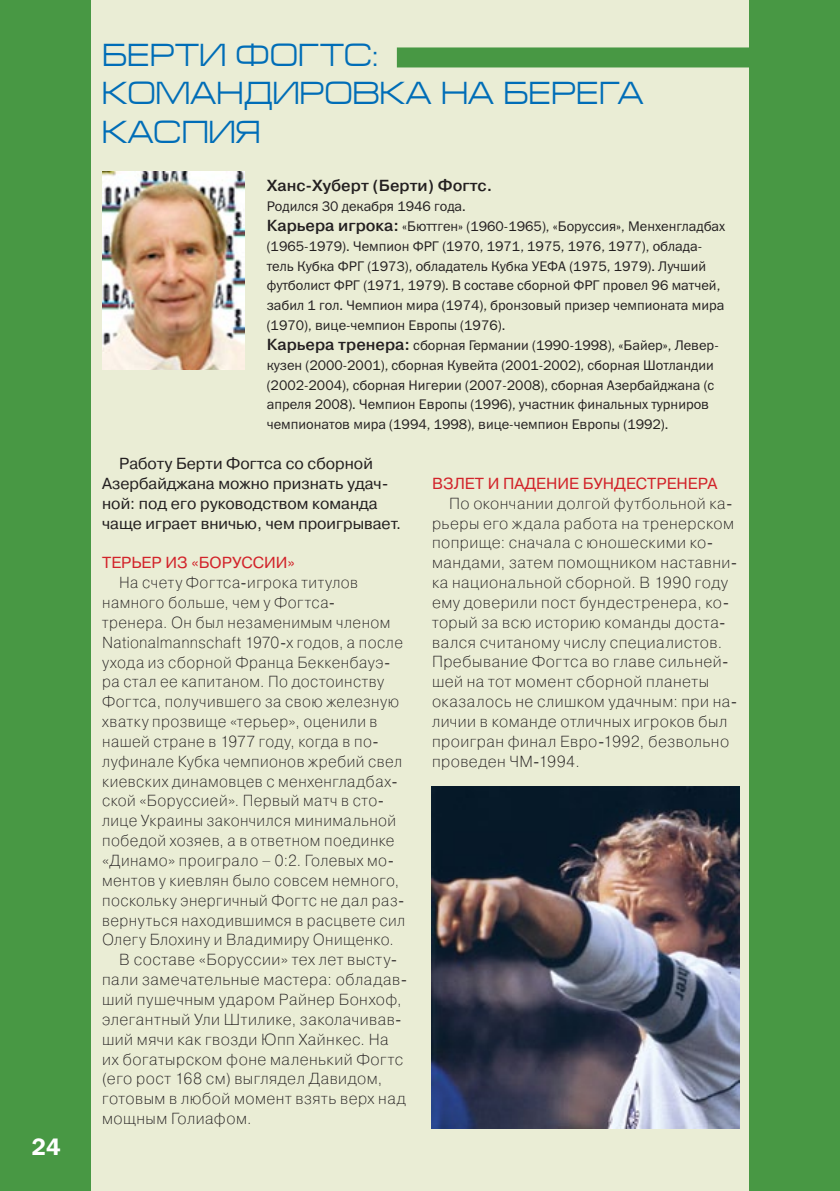
<style>
.page{position:relative;width:840px;height:1191px;background:#fff}
.page>*{position:absolute;margin:0;border:0;box-sizing:border-box;transform-origin:0 0}
.t1{font:32px/38.4px "Europe Extended C";letter-spacing:-.01em;color:#006db7}
.t2{font:24px "Franklin Gothic Demi C";color:#fff}
.t3{font:16px/19.8px "Pragmatica Light C";letter-spacing:.03em;color:#231f20}
.t4{font:16px/19.8px "Pragmatica C";color:#231f20}
.t5{font:16px "Pragmatica C";color:#d2232a}
.t6{font:700 16px "Pragmatica Light C";color:#231f20}
.t7{font:14px/19.8px "Franklin Gothic Book C";color:#231f20}
.s1{font-family:"Pragmatica Light C";font-weight:700;font-size:16px}
</style>
<div class="page">
<div style="left:0;top:0;width:749px;height:1191px;background:#489844"></div>
<div style="left:91px;top:0;width:658px;height:1191px;background:#eaedd5"></div>
<div style="left:749px;top:0;width:90px;height:1191px;background:#489844"></div>
<div style="left:396px;top:47px;width:361px;height:20px;background:#489844"></div>
<img style="left:102px;top:171px;width:142px;height:199px">
<img style="left:431px;top:786px;width:307px;height:342px">
<h2 class="t2" style="left:31px;top:1133px;width:31px">24</h2>
<h1 class="t1" style="left:102px;top:36px;width:542px">БЕРТИ ФОГТС:<br>КОМАНДИРОВКА НА БЕРЕГА<br>КАСПИЯ</h1>
<p class="t6" style="left:266px;top:177px;width:227px">Ханс-Хуберт (Берти) Фогтс.</p>
<p class="t7" style="left:266px;top:196px;width:460px">Родился 30 декабря 1946 года.<br><span class="s1">Карьера игрока:</span> «Бюттген» (1960-1965), «Боруссия», Менхенгладбах (1965-1979). Чемпион ФРГ (1970, 1971, 1975, 1976, 1977), облада&shy;тель Кубка ФРГ (1973), обладатель Кубка УЕФА (1975, 1979). Лучший футболист ФРГ (1971, 1979). В составе сборной ФРГ провел 96 матчей, забил 1 гол. Чемпион мира (1974), бронзовый призер чемпионата мира (1970), вице-чемпион Европы (1976).<br><span class="s1">Карьера тренера:</span> сборная Германии (1990-1998), «Байер», Левер&shy;кузен (2000-2001), сборная Кувейта (2001-2002), сборная Шотландии (2002-2004), сборная Нигерии (2007-2008), сборная Азербайджана (с апреля 2008). Чемпион Европы (1996), участник финальных турниров чемпионатов мира (1994, 1998), вице-чемпион Европы (1992).</p>
<p class="t4" style="left:102px;top:454px;width:300px;text-indent:17px">Работу Берти Фогтса со сборной Азербайджана можно признать удач&shy;ной: под его руководством команда чаще играет вничью, чем проигрывает.</p>
<p class="t5" style="left:102px;top:554px;width:194px">ТЕРЬЕР ИЗ «БОРУССИИ»</p>
<p class="t3" style="left:119px;top:573px;width:240px">На счету Фогтса-игрока титулов</p>
<p class="t3" style="left:102px;top:592px;width:234px">намного больше, чем у Фогтса-</p>
<p class="t3" style="left:102px;top:612px;width:290px">тренера. Он был незаменимым членом</p>
<p class="t3" style="left:102px;top:632px;width:302px">Nationalmannschaft 1970-х годов, а после</p>
<p class="t3" style="left:102px;top:652px;width:289px">ухода из сборной Франца Беккенбауэ-</p>
<p class="t3" style="left:102px;top:672px;width:283px">ра стал ее капитаном. По достоинству</p>
<p class="t3" style="left:102px;top:692px;width:298px">Фогтса, получившего за свою железную</p>
<p class="t3" style="left:102px;top:711px;width:277px">хватку прозвище «терьер», оценили в</p>
<p class="t3" style="left:102px;top:731px;width:278px">нашей стране в 1977 году, когда в по-</p>
<p class="t3" style="left:102px;top:751px;width:301px">луфинале Кубка чемпионов жребий свел</p>
<p class="t3" style="left:102px;top:771px;width:297px">киевских динамовцев с менхенгладбах-</p>
<p class="t3" style="left:102px;top:791px;width:283px">ской «Боруссией». Первый матч в сто-</p>
<p class="t3" style="left:102px;top:811px;width:295px">лице Украины закончился минимальной</p>
<p class="t3" style="left:102px;top:831px;width:294px">победой хозяев, а в ответном поединке</p>
<p class="t3" style="left:102px;top:850px;width:293px">«Динамо» проиграло – 0:2. Голевых мо-</p>
<p class="t3" style="left:102px;top:870px;width:298px">ментов у киевлян было совсем немного,</p>
<p class="t3" style="left:102px;top:890px;width:303px">поскольку энергичный Фогтс не дал раз-</p>
<p class="t3" style="left:102px;top:910px;width:304px">вернуться находившимся в расцвете сил</p>
<p class="t3" style="left:102px;top:930px;width:293px">Олегу Блохину и Владимиру Онищенко.</p>
<p class="t3" style="left:119px;top:950px;width:279px">В составе «Боруссии» тех лет высту-</p>
<p class="t3" style="left:102px;top:969px;width:306px">пали замечательные мастера: обладав-</p>
<p class="t3" style="left:102px;top:989px;width:301px">ший пушечным ударом Райнер Бонхоф,</p>
<p class="t3" style="left:102px;top:1009px;width:301px">элегантный Ули Штилике, заколачивав-</p>
<p class="t3" style="left:102px;top:1029px;width:288px">ший мячи как гвозди Юпп Хайнкес. На</p>
<p class="t3" style="left:102px;top:1049px;width:302px">их богатырском фоне маленький Фогтс</p>
<p class="t3" style="left:102px;top:1069px;width:281px">(его рост 168 см) выглядел Давидом,</p>
<p class="t3" style="left:102px;top:1088px;width:305px">готовым в любой момент взять верх над</p>
<p class="t3" style="left:102px;top:1108px;width:151px">мощным Голиафом.</p>
<p class="t5" style="left:432px;top:474px;width:287px">ВЗЛЕТ И ПАДЕНИЕ БУНДЕСТРЕНЕРА</p>
<p class="t3" style="left:432px;top:493px;width:306px;text-indent:17px">По окончании долгой футбольной ка&shy;рьеры его ждала работа на тренерском поприще: сначала с юношескими ко&shy;мандами, затем помощником наставни&shy;ка национальной сборной. В 1990 году ему доверили пост бундестренера, ко&shy;торый за всю историю команды доста&shy;вался считаному числу специалистов.<br>Пребывание Фогтса во главе сильней&shy;шей на тот момент сборной планеты оказалось не слишком удачным: при на&shy;личии в команде отличных игроков был проигран финал Евро-1992, безвольно проведен ЧМ-1994.</p>
</div>
